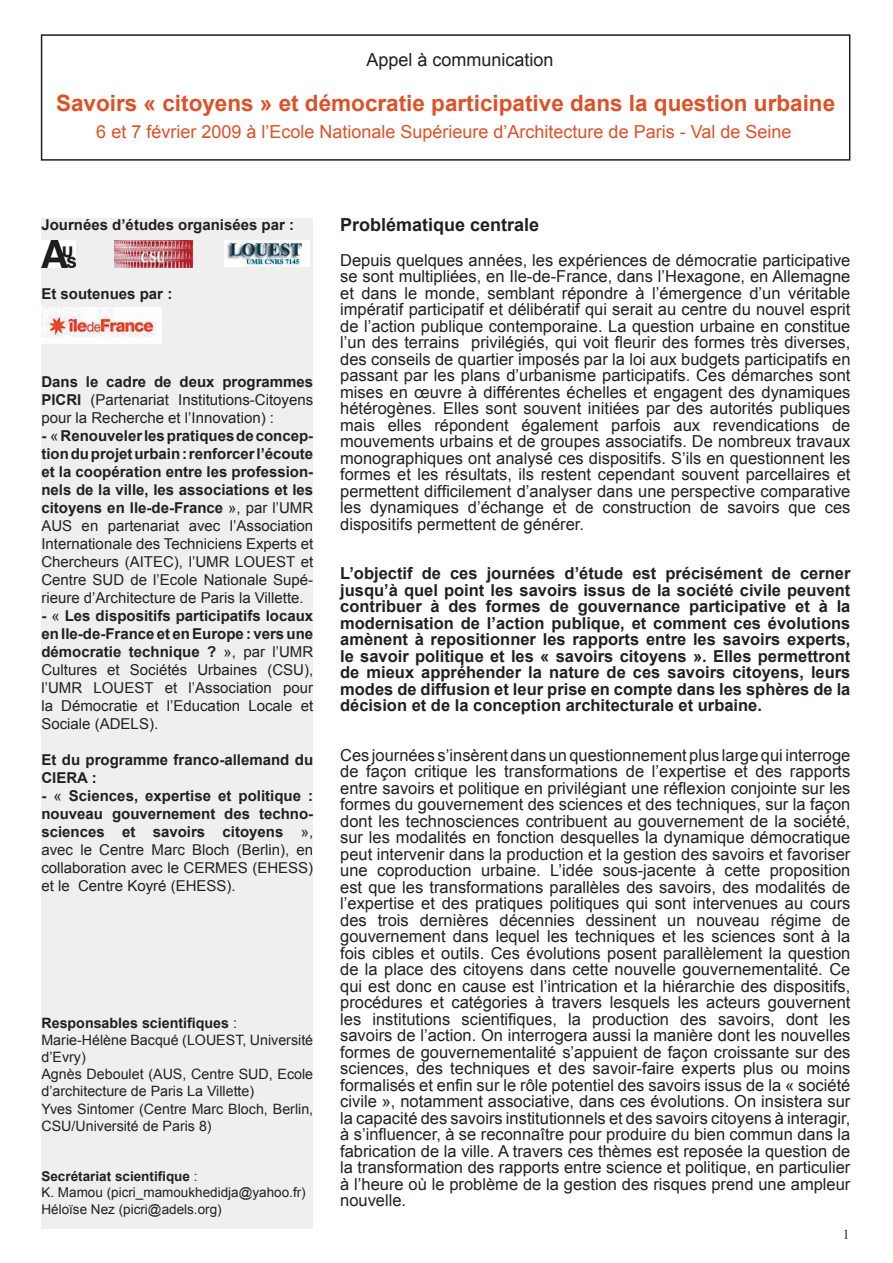
<style>
.page{position:relative;width:893px;height:1263px;background:#fff}
.page>*{position:absolute;margin:0;border:0;box-sizing:border-box;transform-origin:0 0}
.t1{font:700 22.5px "Arial";color:#de5127}
.t2{font:18px "Arial";color:#de5127}
.t3{font:700 18px "Arial";color:#231f20}
.t4{font:18px "Arial";color:#231f20}
.t5{font:16.5px/16.5px "Arial";color:#231f20;text-align:justify}
.t6{font:700 16.5px/16.5px "Arial";color:#231f20;text-align:justify}
.t7{font:15px/18px "Arial";color:#231f20;text-align:justify}
.t8{font:700 15px/18px "Arial";color:#231f20}
.t9{font:14.25px/17.1px "Arial";color:#231f20}
.t10{font:13.5px/16.6px "Arial";color:#231f20}
.t11{font:13.5px "Times New Roman";color:#231f20}
.s1{font-weight:700}
</style>
<div class="page">
<div style="left:41px;top:219px;width:272px;height:1010px;background:#efeff0"></div>
<div style="left:41px;top:34px;width:809px;height:127px;border:2px solid #231f20"></div>
<img style="left:224px;top:240px;width:85px;height:27px">
<img style="left:42px;top:240px;width:33px;height:27px">
<img style="left:115px;top:241px;width:78px;height:27px">
<img style="left:42px;top:308px;width:119px;height:35px">
<p class="t4" style="left:366px;top:48px;width:189px">Appel à communication</p>
<h1 class="t1" style="left:56px;top:88px;width:781px">Savoirs « citoyens » et démocratie participative dans la question urbaine</h1>
<p class="t2" style="left:96px;top:120px;width:697px">6 et 7 février 2009 à l’Ecole Nationale Supérieure d’Architecture de Paris - Val de Seine</p>
<p class="t8" style="left:41px;top:216px;width:254px">Journées d’études organisées par :</p>
<p class="t8" style="left:41px;top:285px;width:132px">Et soutenues par :</p>
<p class="t7" style="left:41px;top:373px;width:273px"><span class="s1">Dans le cadre de deux programmes PICRI</span> (Partenariat Institutions-Citoyens pour la Recherche et l’Innovation) :</p>
<p class="t7" style="left:41px;top:427px;width:273px"><span class="s1">-</span> «<span class="s1">Renouveler les pratiques de concep&shy;tion du projet urbain : renforcer l’écoute et la coopération entre les profession&shy;nels de la ville, les associations et les citoyens en Ile-de-France</span> », par l’UMR AUS en partenariat avec l’Association Internationale des Techniciens Experts et Chercheurs (AITEC), l’UMR LOUEST et Centre SUD de l’Ecole Nationale Supé&shy;rieure d’Architecture de Paris la Villette.</p>
<p class="t7" style="left:41px;top:607px;width:273px"><span class="s1">-</span> « <span class="s1">Les dispositifs participatifs locaux en Ile-de-France et en Europe : vers une démocratie technique ?</span> », par l’UMR Cultures et Sociétés Urbaines (CSU), l’UMR LOUEST et l’Association pour la Démocratie et l’Education Locale et Sociale (ADELS).</p>
<p class="t8" style="left:41px;top:751px;width:273px">Et du programme franco-allemand du<br>CIERA :</p>
<p class="t7" style="left:41px;top:787px;width:273px"><span class="s1">-</span> « <span class="s1">Sciences, expertise et politique : nouveau gouvernement des techno&shy;sciences et savoirs citoyens</span> », avec le Centre Marc Bloch (Berlin), en collaboration avec le CERMES (EHESS) et le Centre Koyré (EHESS).</p>
<p class="t9" style="left:41px;top:1014px;width:273px"><span class="s1">Responsables scientifiques</span> :<br>Marie-Hélène Bacqué (LOUEST, Université d’Evry)<br>Agnès Deboulet (AUS, Centre SUD, Ecole d’architecture de Paris La Villette)<br>Yves Sintomer (Centre Marc Bloch, Berlin,<br>CSU/Université de Paris 8)</p>
<p class="t10" style="left:41px;top:1168px;width:266px"><span class="s1">Secrétariat scientifique</span> :<br>K. Mamou (picri_mamoukhedidja@yahoo.fr)<br>Héloïse Nez (picri@adels.org)</p>
<p class="t3" style="left:340px;top:213px;width:201px">Problématique centrale</p>
<p class="t5" style="left:340px;top:252px;width:512px">Depuis quelques années, les expériences de démocratie participative se sont multipliées, en Ile-de-France, dans l’Hexagone, en Allemagne et dans le monde, semblant répondre à l’émergence d’un véritable impératif participatif et délibératif qui serait au centre du nouvel esprit de l’action publique contemporaine. La question urbaine en constitue l’un des terrains privilégiés, qui voit fleurir des formes très diverses, des conseils de quartier imposés par la loi aux budgets participatifs en passant par les plans d’urbanisme participatifs. Ces démarches sont mises en œuvre à différentes échelles et engagent des dynamiques hétérogènes. Elles sont souvent initiées par des autorités publiques mais elles répondent également parfois aux revendications de mouvements urbains et de groupes associatifs. De nombreux travaux monographiques ont analysé ces dispositifs. S’ils en questionnent les formes et les résultats, ils restent cependant souvent parcellaires et permettent difficilement d’analyser dans une perspective comparative les dynamiques d’échange et de construction de savoirs que ces dispositifs permettent de générer.</p>
<p class="t6" style="left:340px;top:566px;width:512px">L’objectif de ces journées d’étude est précisément de cerner jusqu’à quel point les savoirs issus de la société civile peuvent contribuer à des formes de gouvernance participative et à la modernisation de l’action publique, et comment ces évolutions amènent à repositionner les rapports entre les savoirs experts, le savoir politique et les « savoirs citoyens ». Elles permettront de mieux appréhender la nature de ces savoirs citoyens, leurs modes de diffusion et leur prise en compte dans les sphères de la décision et de la conception architecturale et urbaine.</p>
<p class="t5" style="left:340px;top:747px;width:512px">Ces journées s’insèrent dans un questionnement plus large qui interroge de façon critique les transformations de l’expertise et des rapports entre savoirs et politique en privilégiant une réflexion conjointe sur les formes du gouvernement des sciences et des techniques, sur la façon dont les technosciences contribuent au gouvernement de la société, sur les modalités en fonction desquelles la dynamique démocratique peut intervenir dans la production et la gestion des savoirs et favoriser une coproduction urbaine. L’idée sous-jacente à cette proposition est que les transformations parallèles des savoirs, des modalités de l’expertise et des pratiques politiques qui sont intervenues au cours des trois dernières décennies dessinent un nouveau régime de gouvernement dans lequel les techniques et les sciences sont à la fois cibles et outils. Ces évolutions posent parallèlement la question de la place des citoyens dans cette nouvelle gouvernementalité. Ce qui est donc en cause est l’intrication et la hiérarchie des dispositifs, procédures et catégories à travers lesquels les acteurs gouvernent les institutions scientifiques, la production des savoirs, dont les savoirs de l’action. On interrogera aussi la manière dont les nouvelles formes de gouvernementalité s’appuient de façon croissante sur des sciences, des techniques et des savoir-faire experts plus ou moins formalisés et enfin sur le rôle potentiel des savoirs issus de la « société civile », notamment associative, dans ces évolutions. On insistera sur la capacité des savoirs institutionnels et des savoirs citoyens à interagir, à s’influencer, à se reconnaître pour produire du bien commun dans la fabrication de la ville. A travers ces thèmes est reposée la question de la transformation des rapports entre science et politique, en particulier à l’heure où le problème de la gestion des risques prend une ampleur nouvelle.</p>
<p class="t11" style="left:843px;top:1225px;width:8px">1</p>
</div>
